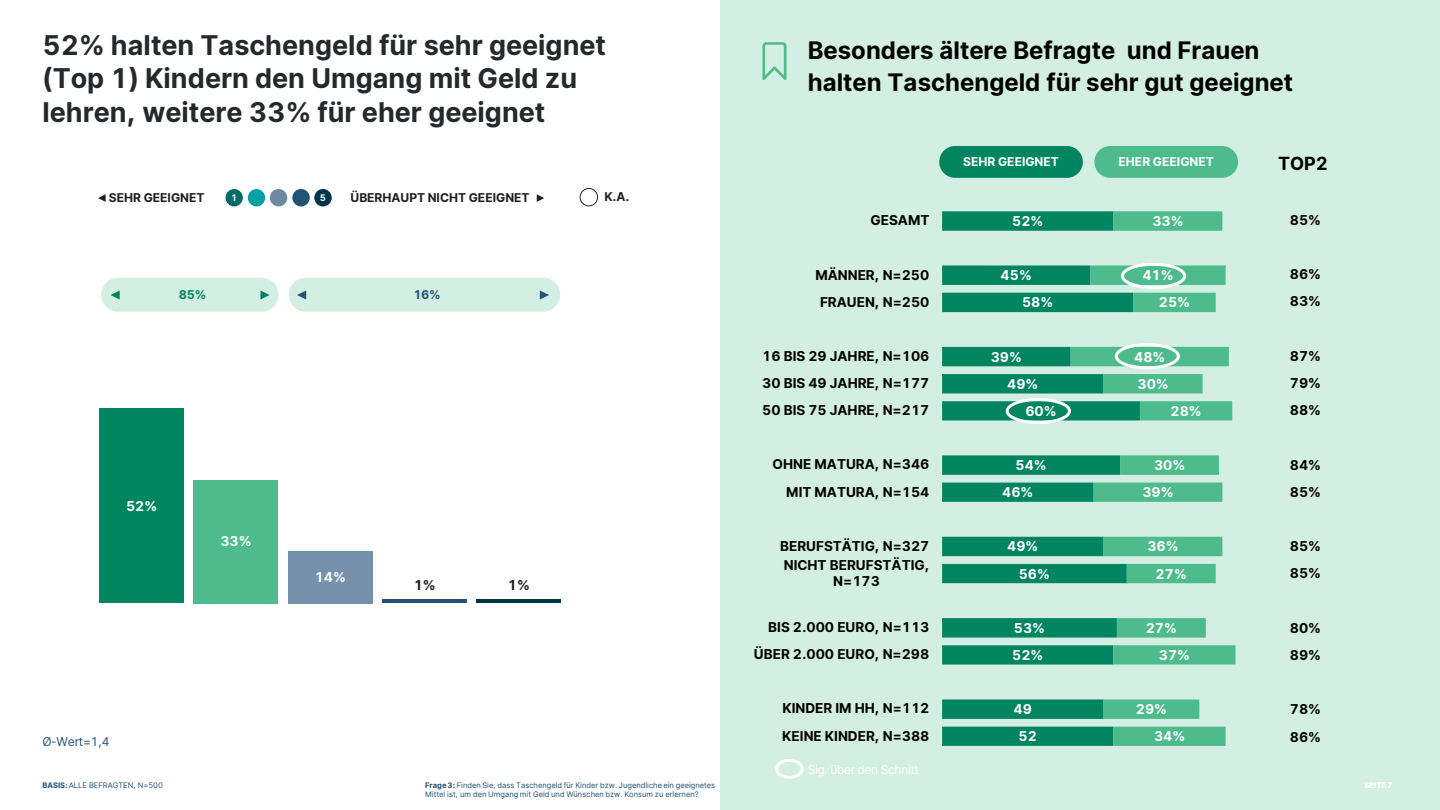
<style>
.page{position:relative;width:1440px;height:810px;background:#fff}
.page>*{position:absolute;margin:0;border:0;box-sizing:border-box;transform-origin:0 0}
.t1{font:700 27px/33px "Inter";color:#26282d}
.t2{font:700 24px/32.1px "Inter";color:#000}
.t3{font:700 18px "Inter";color:#000}
.t4{font:700 13.5px/16.2px "Inter";color:#000;text-align:center}
.t5{font:700 13.5px "Inter";color:#fff}
.t6{font:700 13.5px "Inter";color:#1f1f1f}
.t7{font:700 12px "Inter";color:#1f1f1f}
.t8{font:700 12px "Inter";color:#fff}
.t9{font:12px "Inter";letter-spacing:-.03em;color:#fff}
.t10{font:12px "Inter";color:#235275}
.t11{font:700 12px "Inter";color:#018560}
.t12{font:700 12px "Inter";color:#245375}
.t13{font:700 9px "Inter";color:#fff}
.t14{font:7.5px/9px "Inter";color:#235275}
.t15{font:700 7.5px "Inter";letter-spacing:.005em;color:#fff}
.s1{font-weight:700}
</style>
<div class="page">
<div style="left:720px;top:0;width:720px;height:810px;background:#d3eee2"></div>
<svg style="left:98px;top:194px;width:8px;height:8px"></svg>
<svg style="left:537px;top:194px;width:7px;height:8px"></svg>
<div style="left:226px;top:189px;width:17px;height:17px;background:#036a6c;border-radius:50%"></div>
<div style="left:248px;top:189px;width:17px;height:17px;background:#02a2a3;border-radius:50%"></div>
<div style="left:270px;top:189px;width:17px;height:17px;background:#6e88a0;border-radius:50%"></div>
<div style="left:292px;top:189px;width:18px;height:17px;background:#225275;border-radius:50%"></div>
<div style="left:314px;top:189px;width:18px;height:17px;background:#013448;border-radius:50%"></div>
<div style="left:580px;top:188px;width:18px;height:18px;border:1px solid #26282d;border-radius:50%"></div>
<svg style="left:762px;top:43px;width:24px;height:37px"></svg>
<div style="left:100px;top:409px;width:84px;height:194px;background:#018560"></div>
<div style="left:194px;top:480px;width:84px;height:123px;background:#4ebb8d"></div>
<div style="left:288px;top:551px;width:84px;height:52px;background:#7591ab"></div>
<hr style="left:382px;top:600px;width:85px;height:3px;background:#235275">
<hr style="left:477px;top:600px;width:84px;height:3px;background:#003448">
<div style="left:101px;top:278px;width:178px;height:34px;background:#d3eee2;border-radius:17px"></div>
<svg style="left:260px;top:291px;width:10px;height:9px"></svg>
<svg style="left:111px;top:291px;width:9px;height:9px"></svg>
<div style="left:289px;top:278px;width:271px;height:34px;background:#d3eee2;border-radius:17px"></div>
<svg style="left:297px;top:291px;width:9px;height:9px"></svg>
<svg style="left:540px;top:291px;width:9px;height:9px"></svg>
<svg style="left:942px;top:211px;width:129px;height:535px"></svg>
<svg style="left:1071px;top:211px;width:165px;height:535px"></svg>
<div style="left:939px;top:146px;width:144px;height:32px;background:#018560;border-radius:16px"></div>
<div style="left:1094px;top:146px;width:144px;height:32px;background:#4ebb8d;border-radius:16px"></div>
<div style="left:1121px;top:263px;width:65px;height:26px;border:3px solid #fff;border-radius:50%"></div>
<div style="left:1115px;top:343px;width:65px;height:26px;border:3px solid #fff;border-radius:50%"></div>
<div style="left:1006px;top:398px;width:65px;height:26px;border:3px solid #fff;border-radius:50%"></div>
<div style="left:775px;top:759px;width:29px;height:20px;border:3px solid #fff;border-radius:50%"></div>
<h1 class="t1" style="left:42px;top:28px;width:565px">52% halten Taschengeld für sehr geeignet (Top 1) Kindern den Umgang mit Geld zu lehren, weitere 33% für eher geeignet</h1>
<p class="t7" style="left:109px;top:189px;width:97px">SEHR GEEIGNET</p>
<p class="t13" style="left:231px;top:191px;width:8px">1</p>
<p class="t13" style="left:320px;top:191px;width:8px">5</p>
<p class="t7" style="left:351px;top:189px;width:181px">ÜBERHAUPT NICHT GEEIGNET</p>
<p class="t7" style="left:605px;top:188px;width:26px">K.A.</p>
<p class="t11" style="left:179px;top:286px;width:29px">85%</p>
<p class="t12" style="left:413px;top:286px;width:29px">16%</p>
<p class="t5" style="left:126px;top:496px;width:33px">52%</p>
<p class="t5" style="left:220px;top:531px;width:33px">33%</p>
<p class="t10" style="left:42px;top:733px;width:69px">Ø-Wert=1,4</p>
<p class="t14" style="left:42px;top:781px;width:122px"><span class="s1">BASIS:</span> ALLE BEFRAGTEN, N=500</p>
<p class="t5" style="left:315px;top:567px;width:33px">14%</p>
<p class="t6" style="left:414px;top:575px;width:23px">1%</p>
<p class="t6" style="left:508px;top:575px;width:23px">1%</p>
<p class="t14" style="left:425px;top:781px;width:292px"><span class="s1">Frage 3:</span> Finden Sie, dass Taschengeld für Kinder bzw. Jugendliche ein geeignetes<br>Mittel ist, um den Umgang mit Geld und Wünschen bzw. Konsum zu erlernen?</p>
<p class="t2" style="left:808px;top:34px;width:487px">Besonders ältere Befragte und Frauen halten Taschengeld für sehr gut geeignet</p>
<p class="t4" style="left:871px;top:212px;width:60px">GESAMT</p>
<p class="t4" style="left:815px;top:266px;width:115px">MÄNNER, N=250</p>
<p class="t4" style="left:820px;top:293px;width:111px">FRAUEN, N=250</p>
<p class="t4" style="left:762px;top:347px;width:169px">16 BIS 29 JAHRE, N=106</p>
<p class="t4" style="left:762px;top:375px;width:169px">30 BIS 49 JAHRE, N=177</p>
<p class="t4" style="left:762px;top:402px;width:169px">50 BIS 75 JAHRE, N=217</p>
<p class="t4" style="left:773px;top:456px;width:158px">OHNE MATURA, N=346</p>
<p class="t4" style="left:786px;top:483px;width:145px">MIT MATURA, N=154</p>
<p class="t4" style="left:780px;top:537px;width:151px">BERUFSTÄTIG, N=327</p>
<p class="t4" style="left:784px;top:556px;width:147px">NICHT BERUFSTÄTIG,<br>N=173</p>
<p class="t4" style="left:768px;top:619px;width:163px">BIS 2.000 EURO, N=113</p>
<p class="t4" style="left:754px;top:646px;width:177px">ÜBER 2.000 EURO, N=298</p>
<p class="t4" style="left:782px;top:700px;width:149px">KINDER IM HH, N=112</p>
<p class="t4" style="left:782px;top:727px;width:149px">KEINE KINDER, N=388</p>
<p class="t9" style="left:808px;top:761px;width:113px">Sig. über den Schnitt</p>
<p class="t8" style="left:963px;top:153px;width:97px">SEHR GEEIGNET</p>
<p class="t8" style="left:1119px;top:153px;width:97px">EHER GEEIGNET</p>
<p class="t5" style="left:1012px;top:211px;width:33px">52%</p>
<p class="t5" style="left:1152px;top:211px;width:33px">33%</p>
<p class="t5" style="left:1001px;top:265px;width:33px">45%</p>
<p class="t5" style="left:1022px;top:292px;width:33px">58%</p>
<p class="t5" style="left:1142px;top:265px;width:33px">41%</p>
<p class="t5" style="left:1159px;top:292px;width:33px">25%</p>
<p class="t5" style="left:991px;top:347px;width:33px">39%</p>
<p class="t5" style="left:1007px;top:374px;width:33px">49%</p>
<p class="t5" style="left:1025px;top:401px;width:33px">60%</p>
<p class="t5" style="left:1134px;top:347px;width:33px">48%</p>
<p class="t5" style="left:1138px;top:374px;width:33px">30%</p>
<p class="t5" style="left:1171px;top:401px;width:33px">28%</p>
<p class="t5" style="left:1015px;top:455px;width:33px">54%</p>
<p class="t5" style="left:1002px;top:482px;width:33px">46%</p>
<p class="t5" style="left:1154px;top:455px;width:33px">30%</p>
<p class="t5" style="left:1142px;top:482px;width:33px">39%</p>
<p class="t5" style="left:1007px;top:536px;width:33px">49%</p>
<p class="t5" style="left:1019px;top:564px;width:33px">56%</p>
<p class="t5" style="left:1147px;top:536px;width:33px">36%</p>
<p class="t5" style="left:1156px;top:564px;width:33px">27%</p>
<p class="t5" style="left:1014px;top:618px;width:33px">53%</p>
<p class="t5" style="left:1012px;top:645px;width:33px">52%</p>
<p class="t5" style="left:1146px;top:618px;width:33px">27%</p>
<p class="t5" style="left:1159px;top:645px;width:33px">37%</p>
<p class="t5" style="left:1014px;top:699px;width:20px">49</p>
<p class="t5" style="left:1018px;top:726px;width:20px">52</p>
<p class="t5" style="left:1136px;top:699px;width:33px">29%</p>
<p class="t5" style="left:1154px;top:726px;width:33px">34%</p>
<p class="t3" style="left:1278px;top:150px;width:52px">TOP2</p>
<p class="t4" style="left:1290px;top:211px;width:33px">85%</p>
<p class="t4" style="left:1290px;top:266px;width:33px">86%</p>
<p class="t4" style="left:1290px;top:293px;width:33px">83%</p>
<p class="t4" style="left:1290px;top:347px;width:33px">87%</p>
<p class="t4" style="left:1290px;top:374px;width:33px">79%</p>
<p class="t4" style="left:1290px;top:402px;width:33px">88%</p>
<p class="t4" style="left:1290px;top:456px;width:33px">84%</p>
<p class="t4" style="left:1290px;top:483px;width:33px">85%</p>
<p class="t4" style="left:1290px;top:538px;width:33px">85%</p>
<p class="t4" style="left:1290px;top:565px;width:33px">85%</p>
<p class="t4" style="left:1290px;top:619px;width:33px">80%</p>
<p class="t4" style="left:1290px;top:647px;width:33px">89%</p>
<p class="t4" style="left:1290px;top:701px;width:33px">78%</p>
<p class="t4" style="left:1290px;top:728px;width:33px">86%</p>
<p class="t15" style="left:1364px;top:780px;width:29px">SEITE7</p>
</div>
